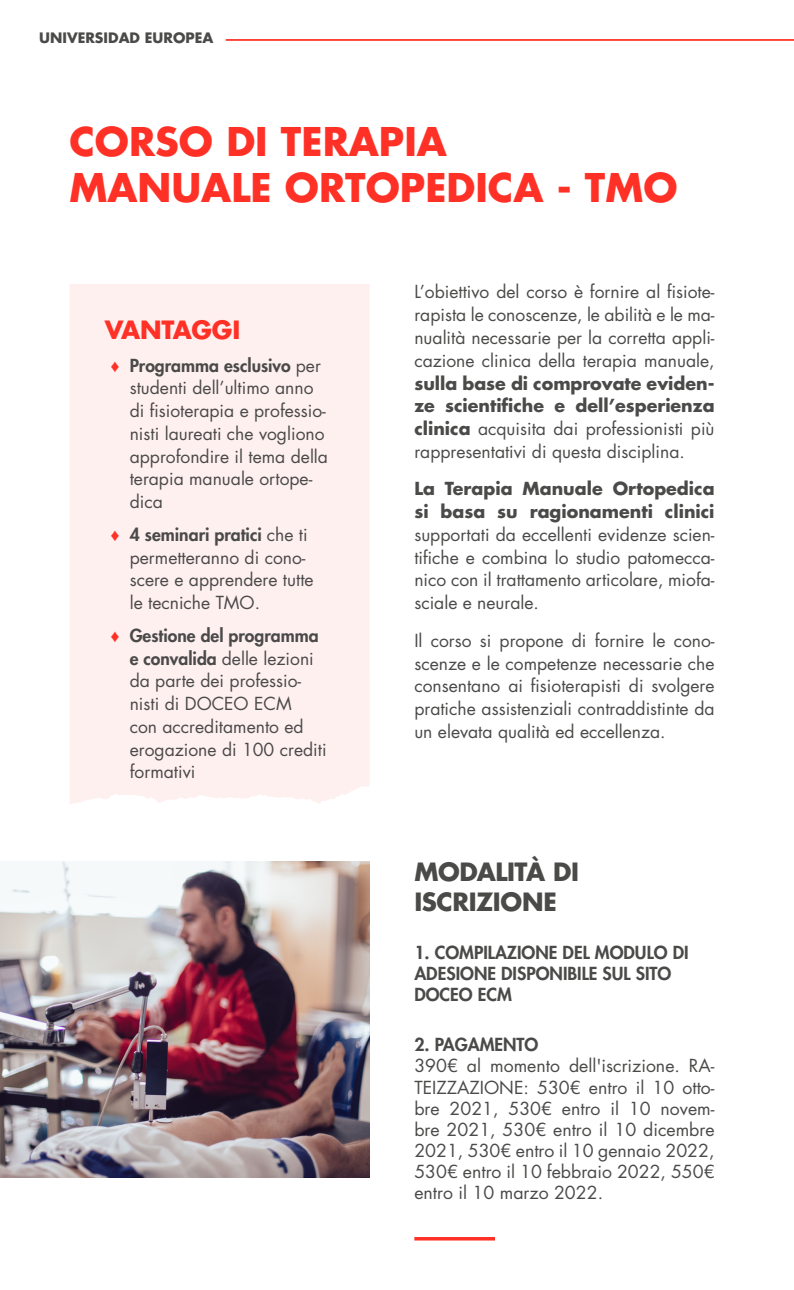
<style>
.page{position:relative;width:794px;height:1290px;background:#fff}
.page>*{position:absolute;margin:0;border:0;box-sizing:border-box;transform-origin:0 0}
.Texto_Base_Cabecera{font:700 38.5px/46.2px "Futura Std";color:#ff3126}
.Texto_Base_Cabecera-2{font:700 24.5px/29.4px "Futura Std";letter-spacing:-.015em;color:#4a4a49}
.t1{font:700 24.5px "Futura Std";letter-spacing:-.01em;color:#ff3126}
.Proceso_de_Admisión{font:17.5px/22.8px "Futura Std";color:#4a4a49;text-align:justify}
.Proceso_de_Admisión-2{font:800 17.5px/21px "Futura Std";color:#4a4a49}
.t2{font:700 14px "Futura Std";color:#4a4a49}
.s1{font-family:"Andale Mono";color:#ff3126}
.s2{font-weight:800}
.s3{font-weight:700}
</style>
<div class="page">
<div style="left:70px;top:284px;width:300px;height:521px;background:#fff0f0"></div>
<hr style="left:226px;top:39px;width:568px;height:2px;background:#ff3126">
<hr style="left:414px;top:1237px;width:81px;height:3px;background:#ff3126">
<img style="left:0;top:861px;width:370px;height:316px">
<p class="t2" style="left:39px;top:28px;width:176px">UNIVERSIDAD EUROPEA</p>
<p class="Texto_Base_Cabecera" style="left:69px;top:118px;width:609px">CORSO DI TERAPIA<br>MANUALE ORTOPEDICA - TMO</p>
<p class="t1" style="left:105px;top:313px;width:137px">VANTAGGI</p>
<p class="Proceso_de_Admisión" style="left:130px;top:354px;width:200px;text-align:left;text-indent:-20px"><span class="s1">♦</span> <span class="s2">Programma esclusivo</span> per studenti dell’ultimo anno di fisioterapia e professio&shy;nisti laureati che vogliono approfondire il tema della terapia manuale ortope&shy;dica</p>
<p class="Proceso_de_Admisión" style="left:130px;top:523px;width:185px;text-align:left;text-indent:-20px"><span class="s1">♦</span> <span class="s2">4 seminari pratici</span> che ti permetteranno di cono&shy;scere e apprendere tutte le tecniche TMO.</p>
<p class="Proceso_de_Admisión" style="left:130px;top:624px;width:198px;text-align:left;text-indent:-20px"><span class="s1">♦</span> <span class="s2">Gestione del programma e convalida</span> delle lezioni da parte dei professio&shy;nisti di DOCEO ECM<br>con accreditamento ed erogazione di 100 crediti formativi</p>
<p class="Proceso_de_Admisión" style="left:414px;top:281px;width:302px">L’obiettivo del corso è fornire al fisiote&shy;rapista le conoscenze, le abilità e le ma&shy;nualità necessarie per la corretta appli&shy;cazione clinica della terapia manuale, <span class="s3">sulla base di comprovate eviden&shy;ze scientifiche e dell’esperienza clinica</span> acquisita dai professionisti più rappresentativi di questa disciplina.</p>
<p class="Proceso_de_Admisión" style="left:414px;top:478px;width:302px"><span class="s3">La Terapia Manuale Ortopedica si basa su ragionamenti clinici </span>supportati da eccellenti evidenze scien&shy;tifiche e combina lo studio patomecca&shy;nico con il trattamento articolare, miofa&shy;sciale e neurale.</p>
<p class="Proceso_de_Admisión" style="left:414px;top:629px;width:302px">Il corso si propone di fornire le cono&shy;scenze e le competenze necessarie che consentano ai fisioterapisti di svolgere pratiche assistenziali contraddistinte da un elevata qualità ed eccellenza.</p>
<p class="Texto_Base_Cabecera-2" style="left:414px;top:857px;width:166px">MODALITÀ DI<br>ISCRIZIONE</p>
<p class="Proceso_de_Admisión-2" style="left:414px;top:942px;width:276px">1. COMPILAZIONE DEL MODULO DI<br>ADESIONE DISPONIBILE SUL SITO<br>DOCEO ECM</p>
<p class="Proceso_de_Admisión-2" style="left:414px;top:1034px;width:125px">2. PAGAMENTO</p>
<p class="Proceso_de_Admisión" style="left:414px;top:1056px;width:302px;line-height:21px">390€ al momento dell'iscrizione. RA-TEIZZAZIONE: 530€ entro il 10 otto&shy;bre 2021, 530€ entro il 10 novem&shy;bre 2021, 530€ entro il 10 dicembre 2021, 530€ entro il 10 gennaio 2022, 530€ entro il 10 febbraio 2022, 550€ entro il 10 marzo 2022.</p>
</div>
